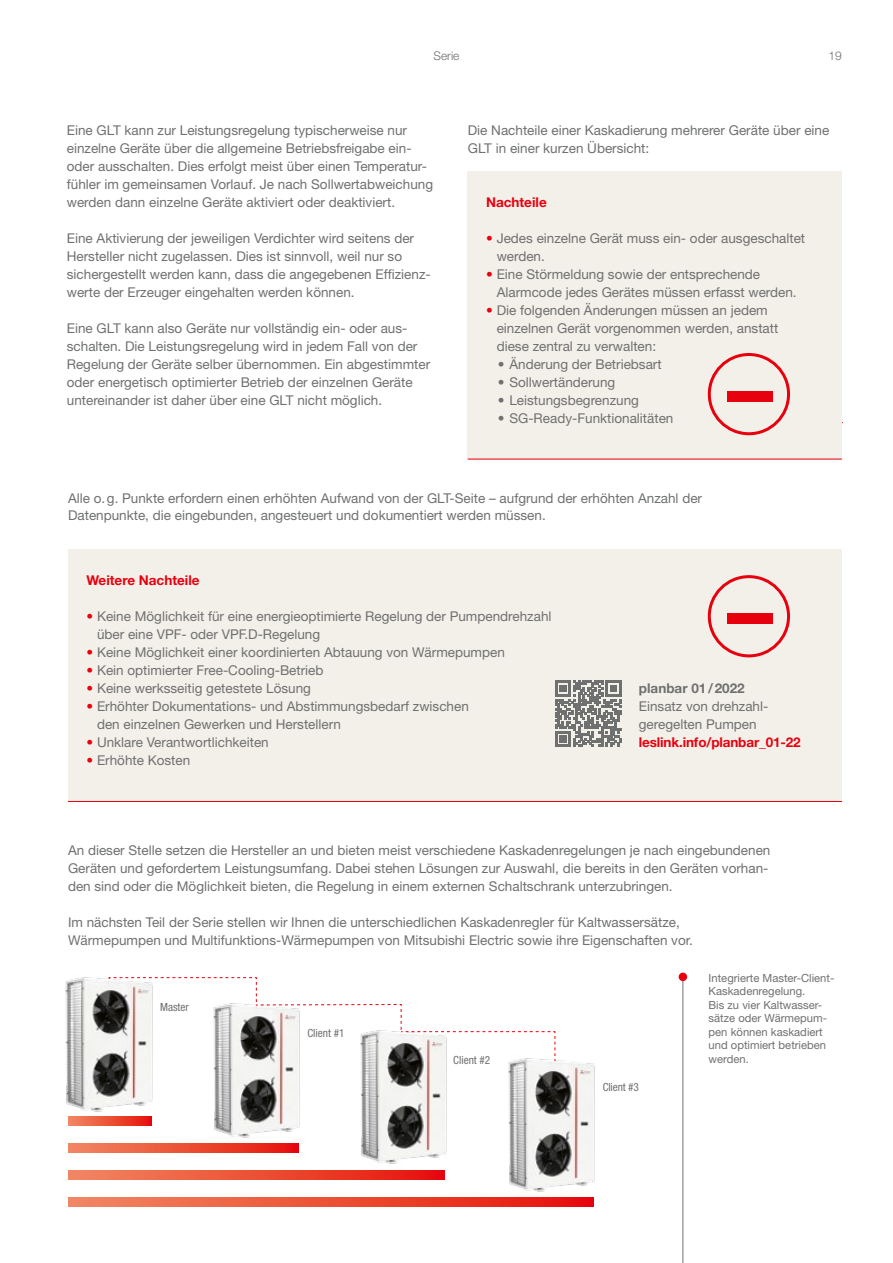
<style>
.page{position:relative;width:893px;height:1263px;background:#fff}
.page>*{position:absolute;margin:0;border:0;box-sizing:border-box;transform-origin:0 0}
.t1{font:700 90px "Helvetica Neue LT Pro";color:#e7000e}
.t2{font:13.5px/18px "Helvetica Neue LT Pro";color:#6f7070}
.t3{font:700 13.5px "Helvetica Neue LT Pro";color:#e7000e}
.t4{font:700 13.5px "Helvetica Neue LT Pro";color:#6f7070}
.t5{font:300 12px "Helvetica Neue LT Pro";color:#6f7070}
.t6{font:11.25px/13.5px "Helvetica Neue LT Pro";color:#6f7070}
.t7{font:condensed 11.25px "Helvetica Neue LT Pro";color:#6f7070}
.s1{color:#e7000e}
</style>
<div class="page">
<hr style="left:682px;top:976px;width:1px;height:287px;background:#6f7070">
<div style="left:679px;top:972px;width:8px;height:9px;background:#e7000e;border-radius:50%"></div>
<svg style="left:160px;top:977px;width:396px;height:74px"></svg>
<svg style="left:68px;top:1116px;width:83px;height:9px"></svg>
<svg style="left:68px;top:1143px;width:230px;height:9px;background:#eb4e36"></svg>
<svg style="left:68px;top:1170px;width:377px;height:9px;background:#eb4d36"></svg>
<svg style="left:68px;top:1197px;width:526px;height:9px;background:#eb4d36"></svg>
<img style="left:65px;top:977px;width:93px;height:135px">
<img style="left:203px;top:999px;width:103px;height:139px">
<img style="left:350px;top:1025px;width:103px;height:139px">
<img style="left:508px;top:1053px;width:87px;height:139px">
<hr style="left:469px;top:422px;width:374px;height:1px;background:#e7000e">
<div style="left:468px;top:175px;width:374px;height:284px;background:#f3f0ea"></div>
<div style="left:68px;top:549px;width:774px;height:252px;background:#f3f0ea"></div>
<hr style="left:68px;top:801px;width:774px;height:1px;background:#e7000e">
<div style="left:708px;top:353px;width:82px;height:82px;border:3px solid #e7000e;border-radius:50%"></div>
<div style="left:708px;top:575px;width:82px;height:82px;border:3px solid #e7000e;border-radius:50%"></div>
<hr style="left:468px;top:459px;width:374px;height:1px;background:#e7000e">
<svg style="left:555px;top:680px;width:66px;height:67px"></svg>
<p class="t5" style="left:433px;top:49px;width:28px">Serie</p>
<p class="t5" style="left:829px;top:49px;width:15px">19</p>
<p class="t2" style="left:67px;top:121px;width:368px">Eine GLT kann zur Leistungsregelung typischerweise nur einzelne Geräte über die allgemeine Betriebsfreigabe ein&shy;oder ausschalten. Dies erfolgt meist über einen Temperatur&shy;fühler im gemeinsamen Vorlauf. Je nach Sollwertabweichung werden dann einzelne Geräte aktiviert oder deaktiviert.</p>
<p class="t2" style="left:67px;top:229px;width:365px">Eine Aktivierung der jeweiligen Verdichter wird seitens der Hersteller nicht zugelassen. Dies ist sinnvoll, weil nur so sichergestellt werden kann, dass die angegebenen Effizienz&shy;werte der Erzeuger eingehalten werden können.</p>
<p class="t2" style="left:67px;top:319px;width:365px">Eine GLT kann also Geräte nur vollständig ein- oder aus&shy;schalten. Die Leistungsregelung wird in jedem Fall von der Regelung der Geräte selber übernommen. Ein abgestimmter oder energetisch optimierter Betrieb der einzelnen Geräte untereinander ist daher über eine GLT nicht möglich.</p>
<p class="t2" style="left:468px;top:121px;width:363px">Die Nachteile einer Kaskadierung mehrerer Geräte über eine<br>GLT in einer kurzen Übersicht:</p>
<p class="t3" style="left:486px;top:194px;width:62px">Nachteile</p>
<p class="t2" style="left:497px;top:229px;width:310px;text-indent:-11px"><span class="s1">•</span> Jedes einzelne Gerät muss ein- oder ausgeschaltet werden.</p>
<p class="t2" style="left:497px;top:265px;width:302px;text-indent:-11px"><span class="s1">•</span> Eine Störmeldung sowie der entsprechende<br>Alarmcode jedes Gerätes müssen erfasst werden.</p>
<p class="t2" style="left:497px;top:301px;width:283px;text-indent:-11px"><span class="s1">•</span> Die folgenden Änderungen müssen an jedem einzelnen Gerät vorgenommen werden, anstatt diese zentral zu verwalten:</p>
<p class="t2" style="left:498px;top:355px;width:165px">• Änderung der Betriebsart</p>
<p class="t2" style="left:498px;top:373px;width:119px">• Sollwertänderung</p>
<p class="t2" style="left:498px;top:391px;width:142px">• Leistungsbegrenzung</p>
<p class="t2" style="left:498px;top:409px;width:177px">• SG-Ready-Funktionalitäten</p>
<p class="t2" style="left:497px;top:229px;width:169px">oder ausgeschalt t werden.</p>
<p class="t2" style="left:497px;top:265px;width:287px">Alarmcode jedes Gerät s muss erfasst werden.</p>
<p class="t2" style="left:497px;top:283px;width:283px;text-indent:-11px"><span class="s1">•</span> Die folgenden Änderungen mü sen an jedem einzelnen Gerät vorge ommen w rden, anstatt d es z tral zu e walten:</p>
<p class="t2" style="left:509px;top:337px;width:154px;text-indent:-11px">• Änderung der Betriebsart<br>Sollwertän</p>
<p class="t2" style="left:509px;top:355px;width:163px;text-indent:83px">ung<br>Leistungsbegrenzung<br>SG Ready Funktionalitäten</p>
<h1 class="t1" style="left:727px;top:332px;width:46px">–</h1>
<p class="t2" style="left:68px;top:490px;width:636px;line-height:16.2px">Alle o.g. Punkte erfordern einen erhöhten Aufwand von der GLT-Seite – aufgrund der erhöhten Anzahl der<br>Datenpunkte, die eingebunden, angesteuert und dokumentiert werden müssen.</p>
<p class="t3" style="left:86px;top:572px;width:115px">Weitere Nachteile</p>
<p class="t2" style="left:97px;top:607px;width:456px;text-indent:-11px"><span class="s1">•</span> Keine Möglichkeit für eine energieoptimierte Regelung der Pumpendrehzahl über eine VPF- oder VPF.D-Regelung</p>
<p class="t2" style="left:86px;top:643px;width:420px"><span class="s1">•</span> Keine Möglichkeit einer koordinierten Abtauung von Wärmepumpen</p>
<p class="t2" style="left:86px;top:661px;width:239px"><span class="s1">•</span> Kein optimierter Free-Cooling-Betrieb</p>
<p class="t2" style="left:86px;top:679px;width:226px"><span class="s1">•</span> Keine werksseitig getestete Lösung</p>
<p class="t2" style="left:97px;top:697px;width:373px;text-indent:-11px"><span class="s1">•</span> Erhöhter Dokumentations- und Abstimmungsbedarf zwischen den einzelnen Gewerken und Herstellern</p>
<p class="t2" style="left:86px;top:733px;width:184px"><span class="s1">•</span> Unklare Verantwortlichkeiten</p>
<p class="t2" style="left:86px;top:751px;width:105px"><span class="s1">•</span> Erhöhte Kosten</p>
<h1 class="t1" style="left:727px;top:554px;width:46px">–</h1>
<p class="t4" style="left:639px;top:680px;width:107px">planbar 01/2022</p>
<p class="t2" style="left:639px;top:697px;width:130px">Einsatz von drehzahl&shy;geregelten Pumpen</p>
<p class="t3" style="left:639px;top:734px;width:163px">leslink.info/planbar_01-22</p>
<p class="t2" style="left:68px;top:841px;width:704px">An dieser Stelle setzen die Hersteller an und bieten meist verschiedene Kaskadenregelungen je nach eingebundenen<br>Geräten und gefordertem Leistungsumfang. Dabei stehen Lösungen zur Auswahl, die bereits in den Geräten vorhan&shy;den sind oder die Möglichkeit bieten, die Regelung in einem externen Schaltschrank unterzubringen.</p>
<p class="t2" style="left:68px;top:913px;width:626px">Im nächsten Teil der Serie stellen wir Ihnen die unterschiedlichen Kaskadenregler für Kaltwassersätze,<br>Wärmepumpen und Multifunktions-Wärmepumpen von Mitsubishi Electric sowie ihre Eigenschaften vor.</p>
<p class="t7" style="left:160px;top:1001px;width:30px">Master</p>
<p class="t7" style="left:307px;top:1026px;width:39px">Client #1</p>
<p class="t7" style="left:453px;top:1054px;width:39px">Client #2</p>
<p class="t7" style="left:603px;top:1080px;width:38px">Client #3</p>
<p class="t6" style="left:709px;top:971px;width:127px">Integrierte Master-Client-<br>Kaskadenregelung.<br>Bis zu vier Kaltwasser&shy;sätze oder Wärmepum&shy;pen können kaskadiert und optimiert betrieben werden.</p>
</div>
